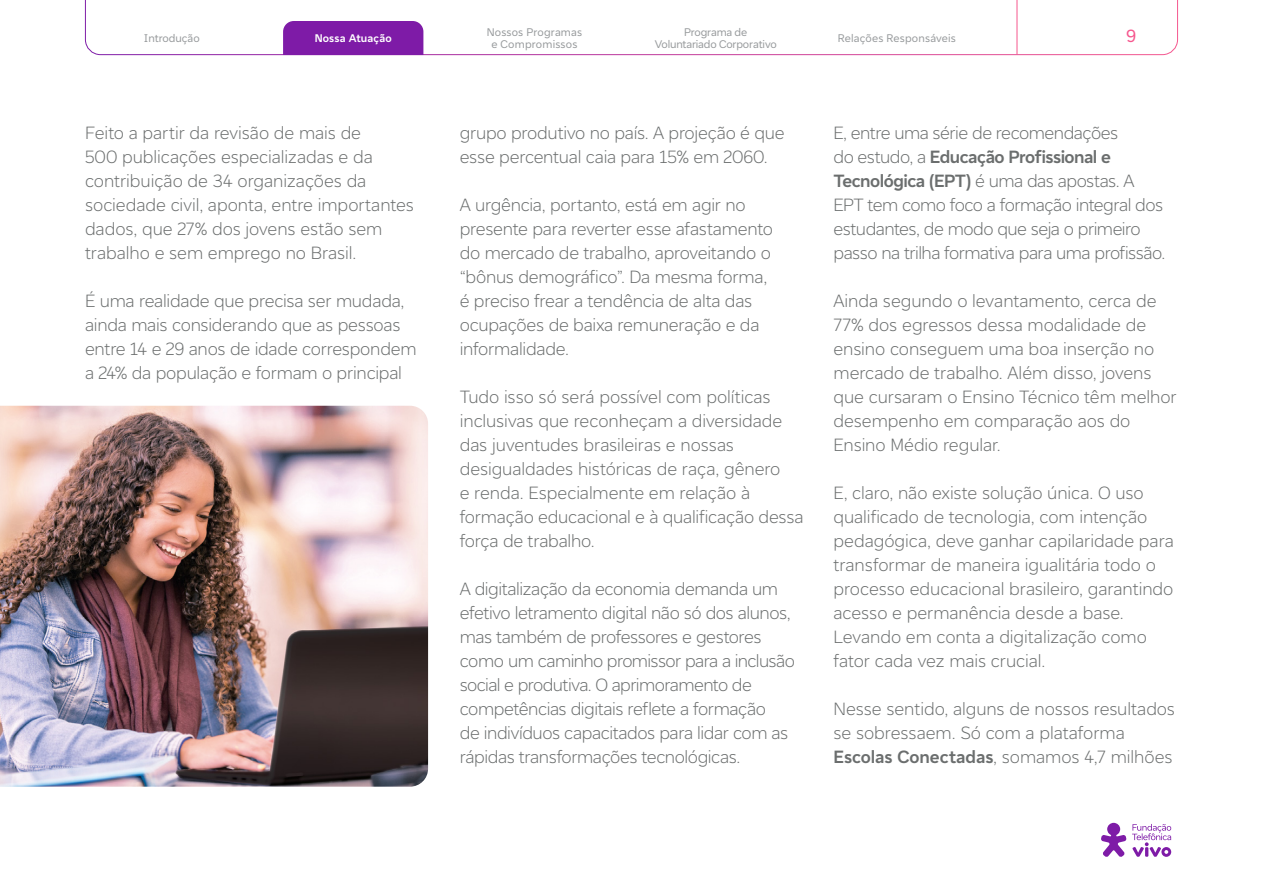
<style>
.page{position:relative;width:1263px;height:893px;background:#fff}
.page>*{position:absolute;margin:0;border:0;box-sizing:border-box;transform-origin:0 0}
._04_texto_corrido{font:300 18px/24px "Vivo Type";letter-spacing:-.01em;color:#6b6e6e}
._04_texto_corrido-2{font:300 18px/24px "Vivo Type";letter-spacing:-.03em;color:#6b6e6e}
.t1{font:17.85px "Vivo Type";color:#f6578e}
.t2{font:11.25px/12px "Vivo Type";letter-spacing:.005em;color:#979a9c;text-align:center}
.t3{font:11.25px/12px "Vivo Type";letter-spacing:-.015em;color:#979a9c;text-align:center}
.t4{font:700 11.25px "Vivo Type";letter-spacing:.015em;color:#fff}
.s1{font-weight:700}
</style>
<div class="page">
<svg style="left:1101px;top:823px;width:25px;height:34px"></svg>
<svg style="left:1132px;top:824px;width:39px;height:33px"></svg>
<img style="left:0;top:406px;width:428px;height:381px">
<svg style="left:85px;top:0;width:1093px;height:55px"></svg>
<hr style="left:1017px;top:0;width:1px;height:54px;background:#f6578e">
<div style="left:283px;top:21px;width:140px;height:34px;background:#7e1ba7"></div>
<p class="t2" style="left:487px;top:26px;width:97px">Nossos Programas e Compromissos</p>
<p class="t3" style="left:655px;top:26px;width:123px">Programa de<br>Voluntariado Corporativo</p>
<p class="t2" style="left:144px;top:32px;width:57px">Introdução</p>
<p class="t4" style="left:315px;top:31px;width:79px">Nossa Atuação</p>
<p class="t2" style="left:838px;top:32px;width:120px">Relações Responsáveis</p>
<p class="t1" style="left:1126px;top:24px;width:12px">9</p>
<p class="_04_texto_corrido" style="left:85px;top:120px;width:330px">Feito a partir da revisão de mais de<br>500 publicações especializadas e da contribuição de 34 organizações da sociedade civil, aponta, entre importantes dados, que 27% dos jovens estão sem trabalho e sem emprego no Brasil.</p>
<p class="_04_texto_corrido" style="left:85px;top:288px;width:333px">É uma realidade que precisa ser mudada, ainda mais considerando que as pessoas entre 14 e 29 anos de idade correspondem a 24% da população e formam o principal</p>
<p class="_04_texto_corrido" style="left:460px;top:120px;width:326px">grupo produtivo no país. A projeção é que esse percentual caia para 15% em 2060.</p>
<p class="_04_texto_corrido" style="left:460px;top:192px;width:315px">A urgência, portanto, está em agir no presente para reverter esse afastamento do mercado de trabalho, aproveitando o “bônus demográfico”. Da mesma forma, é preciso frear a tendência de alta das ocupações de baixa remuneração e da informalidade.</p>
<p class="_04_texto_corrido" style="left:460px;top:384px;width:345px">Tudo isso só será possível com políticas inclusivas que reconheçam a diversidade das juventudes brasileiras e nossas desigualdades históricas de raça, gênero<br>e renda. Especialmente em relação à formação educacional e à qualificação dessa força de trabalho.</p>
<p class="_04_texto_corrido" style="left:460px;top:576px;width:337px">A digitalização da economia demanda um efetivo letramento digital não só dos alunos, mas também de professores e gestores como um caminho promissor para a inclusão social e produtiva. O aprimoramento de competências digitais reflete a formação<br>de indivíduos capacitados para lidar com as rápidas transformações tecnológicas.</p>
<p class="_04_texto_corrido-2" style="left:833px;top:120px;width:334px">E, entre uma série de recomendações<br>do estudo, a <span class="s1">Educação Profissional e Tecnológica (EPT)</span> é uma das apostas. A EPT tem como foco a formação integral dos estudantes, de modo que seja o primeiro passo na trilha formativa para uma profissão.</p>
<p class="_04_texto_corrido" style="left:833px;top:288px;width:345px">Ainda segundo o levantamento, cerca de 77% dos egressos dessa modalidade de ensino conseguem uma boa inserção no mercado de trabalho. Além disso, jovens que cursaram o Ensino Técnico têm melhor desempenho em comparação aos do Ensino Médio regular.</p>
<p class="_04_texto_corrido" style="left:833px;top:480px;width:342px">E, claro, não existe solução única. O uso qualificado de tecnologia, com intenção pedagógica, deve ganhar capilaridade para transformar de maneira igualitária todo o processo educacional brasileiro, garantindo acesso e permanência desde a base.<br>Levando em conta a digitalização como fator cada vez mais crucial.</p>
<p class="_04_texto_corrido" style="left:833px;top:696px;width:343px">Nesse sentido, alguns de nossos resultados se sobressaem. Só com a plataforma<br><span class="s1">Escolas Conectadas</span>, somamos 4,7 milhões</p>
</div>
